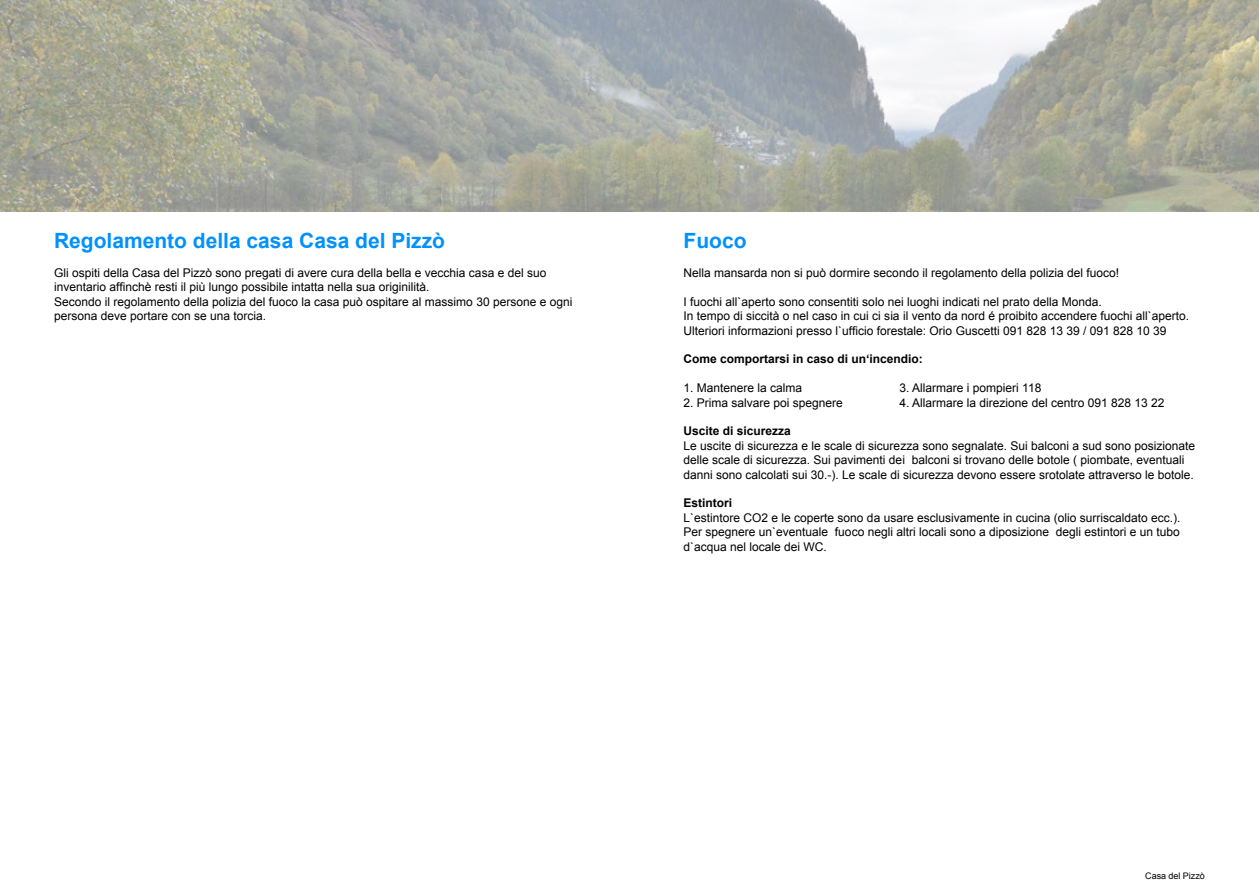
<style>
.page{position:relative;width:1259px;height:893px;background:#fff}
.page>*{position:absolute;margin:0;border:0;box-sizing:border-box;transform-origin:0 0}
.t1{font:700 21px "Arial";color:#0091fe}
.t2{font:12px/14.4px "Arial";color:#000}
.t3{font:700 12px "Arial";color:#000}
.t4{font:9px "Arial";color:#000}
</style>
<div class="page">
<img style="left:0;top:0;width:1259px;height:211px">
<h1 class="t1" style="left:54px;top:227px;width:392px">Regolamento della casa Casa del Pizzò</h1>
<p class="t2" style="left:54px;top:266px;width:520px">Gli ospiti della Casa del Pizzò sono pregati di avere cura della bella e vecchia casa e del suo inventario affinchè resti il più lungo possibile intatta nella sua originilità.<br>Secondo il regolamento della polizia del fuoco la casa può ospitare al massimo 30 persone e ogni persona deve portare con se una torcia.</p>
<h1 class="t1" style="left:683px;top:227px;width:65px">Fuoco</h1>
<p class="t2" style="left:683px;top:266px;width:437px">Nella mansarda non si può dormire secondo il regolamento della polizia del fuoco!</p>
<p class="t2" style="left:683px;top:294px;width:507px">I fuochi all`aperto sono consentiti solo nei luoghi indicati nel prato della Monda.<br>In tempo di siccità o nel caso in cui ci sia il vento da nord é proibito accendere fuochi all`aperto.<br>Ulteriori informazioni presso l`ufficio forestale: Orio Guscetti 091 828 13 39 / 091 828 10 39</p>
<p class="t3" style="left:683px;top:351px;width:241px">Come comportarsi in caso di un‘incendio:</p>
<p class="t2" style="left:683px;top:381px;width:120px">1. Mantenere la calma</p>
<p class="t2" style="left:899px;top:381px;width:143px">3. Allarmare i pompieri 118</p>
<p class="t2" style="left:683px;top:395px;width:161px">2. Prima salvare poi spegnere</p>
<p class="t2" style="left:899px;top:395px;width:266px">4. Allarmare la direzione del centro 091 828 13 22</p>
<p class="t3" style="left:683px;top:423px;width:109px">Uscite di sicurezza</p>
<p class="t2" style="left:683px;top:438px;width:513px">Le uscite di sicurezza e le scale di sicurezza sono segnalate. Sui balconi a sud sono posizionate delle scale di sicurezza. Sui pavimenti dei balconi si trovano delle botole ( piombate, eventuali danni sono calcolati sui 30.-). Le scale di sicurezza devono essere srotolate attraverso le botole.</p>
<p class="t3" style="left:683px;top:495px;width:50px">Estintori</p>
<p class="t2" style="left:683px;top:510px;width:498px;text-align:justify">L`estintore CO2 e le coperte sono da usare esclusivamente in cucina (olio surriscaldato ecc.).<br>Per spegnere un`eventuale fuoco negli altri locali sono a diposizione degli estintori e un tubo d`acqua nel locale dei WC.</p>
<p class="t4" style="left:1145px;top:870px;width:61px">Casa del Pizzò</p>
</div>
